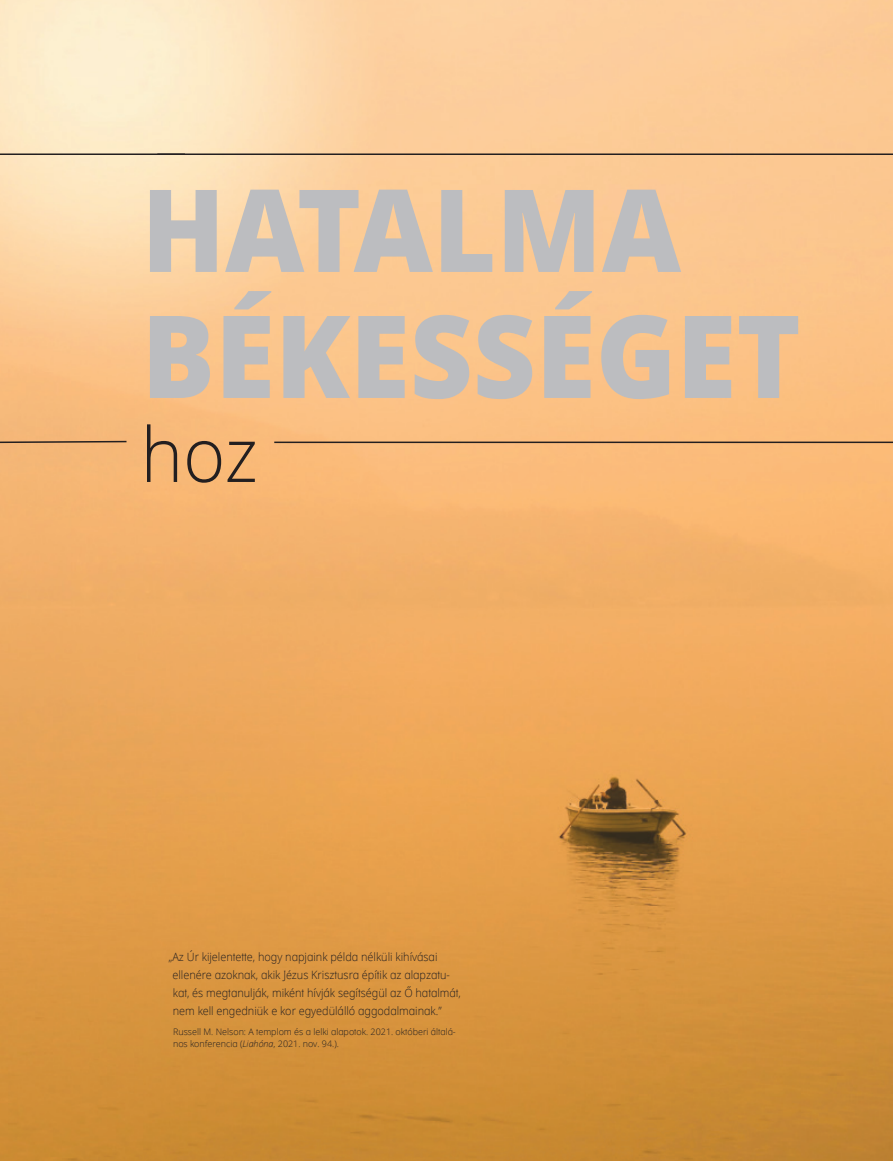
<style>
.page{position:relative;width:893px;height:1161px;background:#fff}
.page>*{position:absolute;margin:0;border:0;box-sizing:border-box;transform-origin:0 0}
.t1{font:800 114.75px/126px "Dots Solidlds Lat";color:#bcbdc0;scale:.95 1}
.t2{font:300 75.75px "Dots Solidlds Lat";color:#231f20;scale:.95 1}
.t3{font:300 11.55px/18px "Dots Solidlds Lat";color:#231f20;scale:.95 1}
.t4{font:300 9px/12px "Dots Solidlds Lat";color:#231f20}
.s1{font-style:italic}
</style>
<div class="page">
<img style="left:0;top:0;width:893px;height:1161px">
<hr style="left:274px;top:442px;width:619px;height:1px;background:#231f20">
<svg style="left:0;top:440px;width:128px;height:4px"></svg>
<hr style="left:157px;top:153px;width:736px;height:2px;background:#231f20">
<hr style="left:0;top:153px;width:185px;height:2px;background:#231f20">
<h1 class="t1" style="left:142px;top:170px;width:696px">HATALMA<br>BÉKESSÉGET</h1>
<h2 class="t2" style="left:141px;top:399px;width:125px">hoz</h2>
<p class="t3" style="left:172px;top:947px;width:305px;text-indent:-4px">„Az Úr kijelentette, hogy napjaink példa nélküli kihívásai ellenére azoknak, akik Jézus Krisztusra építik az alapzatu&shy;kat, és megtanulják, miként hívják segítségül az Ő hatalmát, nem kell engedniük e kor egyedülálló aggodalmainak.”</p>
<p class="t4" style="left:173px;top:1026px;width:284px">Russell M. Nelson: A templom és a lelki alapotok. 2021. októberi általá&shy;nos konferencia (<span class="s1">Liahóna</span>, 2021. nov. 94.).</p>
</div>
